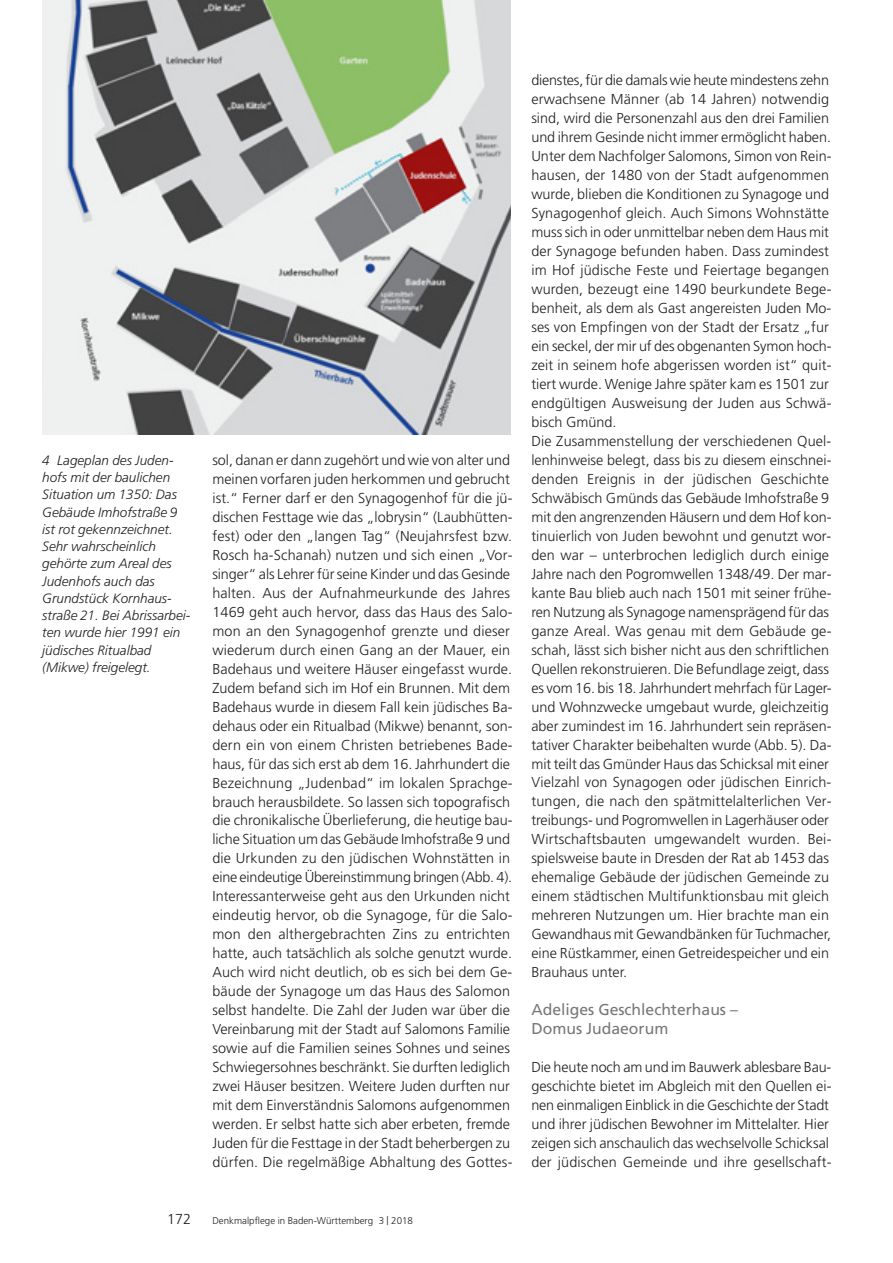
<style>
.page{position:relative;width:893px;height:1263px;background:#fff}
.page>*{position:absolute;margin:0;border:0;box-sizing:border-box;transform-origin:0 0}
.t1{font:15.75px/19px "Frutiger";color:#77787b}
.t2{font:300 14.4px/19px "Frutiger";color:#231f20}
.t3{font:italic 300 13.5px/17.2px "Frutiger";color:#231f20}
.t4{font:300 9.75px "Frutiger";color:#231f20}
.s1{font-size:12px}
</style>
<div class="page">
<img style="left:42px;top:0;width:468px;height:435px">
<p class="t3" style="left:42px;top:453px;width:149px">4 Lageplan des Juden&shy;hofs mit der baulichen<br>Situation um 1350: Das<br>Gebäude Imhofstraße 9 ist rot gekennzeichnet.<br>Sehr wahrscheinlich gehörte zum Areal des<br>Judenhofs auch das<br>Grundstück Kornhaus&shy;straße 21. Bei Abrissarbei&shy;ten wurde hier 1991 ein jüdisches Ritualbad (Mikwe) freigelegt.</p>
<p class="t2" style="left:167px;top:1211px;width:26px">172</p>
<p class="t2" style="left:212px;top:451px;width:302px">sol, danan er dann zugehört und wie von alter und meinen vorfaren juden herkommen und gebrucht ist.“ Ferner darf er den Synagogenhof für die jü&shy;dischen Festtage wie das „lobrysin“ (Laubhütten&shy;fest) oder den „langen Tag“ (Neujahrsfest bzw.<br>Rosch ha-Schanah) nutzen und sich einen „Vor&shy;singer“ als Lehrer für seine Kinder und das Gesinde halten. Aus der Aufnahmeurkunde des Jahres 1469 geht auch hervor, dass das Haus des Salo&shy;mon an den Synagogenhof grenzte und dieser wiederum durch einen Gang an der Mauer, ein Badehaus und weitere Häuser eingefasst wurde.<br>Zudem befand sich im Hof ein Brunnen. Mit dem Badehaus wurde in diesem Fall kein jüdisches Ba&shy;dehaus oder ein Ritualbad (Mikwe) benannt, son&shy;dern ein von einem Christen betriebenes Bade&shy;haus, für das sich erst ab dem 16. Jahrhundert die Bezeichnung „Judenbad“ im lokalen Sprachge&shy;brauch herausbildete. So lassen sich topografisch die chronikalische Überlieferung, die heutige bau&shy;liche Situation um das Gebäude Imhofstraße 9 und die Urkunden zu den jüdischen Wohnstätten in eine eindeutige Übereinstimmung bringen (Abb. 4).<br>Interessanterweise geht aus den Urkunden nicht eindeutig hervor, ob die Synagoge, für die Salo&shy;mon den althergebrachten Zins zu entrichten hatte, auch tatsächlich als solche genutzt wurde.<br>Auch wird nicht deutlich, ob es sich bei dem Ge&shy;bäude der Synagoge um das Haus des Salomon selbst handelte. Die Zahl der Juden war über die Vereinbarung mit der Stadt auf Salomons Familie sowie auf die Familien seines Sohnes und seines Schwiegersohnes beschränkt. Sie durften lediglich zwei Häuser besitzen. Weitere Juden durften nur mit dem Einverständnis Salomons aufgenommen werden. Er selbst hatte sich aber erbeten, fremde Juden für die Festtage in der Stadt beherbergen zu dürfen. Die regelmäßige Abhaltung des Gottes-</p>
<p class="t4" style="left:212px;top:1217px;width:202px">Denkmalpflege in Baden-Württemberg 3 <span class="s1">|</span> 2018</p>
<p class="t2" style="left:531px;top:72px;width:302px">dienstes, für die damals wie heute mindestens zehn erwachsene Männer (ab 14 Jahren) notwendig sind, wird die Personenzahl aus den drei Familien und ihrem Gesinde nicht immer ermöglicht haben.<br>Unter dem Nachfolger Salomons, Simon von Rein&shy;hausen, der 1480 von der Stadt aufgenommen wurde, blieben die Konditionen zu Synagoge und Synagogenhof gleich. Auch Simons Wohnstätte muss sich in oder unmittelbar neben dem Haus mit der Synagoge befunden haben. Dass zumindest im Hof jüdische Feste und Feiertage begangen wurden, bezeugt eine 1490 beurkundete Bege&shy;benheit, als dem als Gast angereisten Juden Mo&shy;ses von Empfingen von der Stadt der Ersatz „fur ein seckel, der mir uf des obgenanten Symon hoch&shy;zeit in seinem hofe abgerissen worden ist“ quit&shy;tiert wurde. Wenige Jahre später kam es 1501 zur endgültigen Ausweisung der Juden aus Schwä&shy;bisch Gmünd.<br>Die Zusammenstellung der verschiedenen Quel&shy;lenhinweise belegt, dass bis zu diesem einschnei&shy;denden Ereignis in der jüdischen Geschichte Schwäbisch Gmünds das Gebäude Imhofstraße 9 mit den angrenzenden Häusern und dem Hof kon&shy;tinuierlich von Juden bewohnt und genutzt wor&shy;den war – unterbrochen lediglich durch einige Jahre nach den Pogromwellen 1348/49. Der mar&shy;kante Bau blieb auch nach 1501 mit seiner frühe&shy;ren Nutzung als Synagoge namensprägend für das ganze Areal. Was genau mit dem Gebäude ge&shy;schah, lässt sich bisher nicht aus den schriftlichen Quellen rekonstruieren. Die Befundlage zeigt, dass es vom 16. bis 18. Jahrhundert mehrfach für Lager&shy;und Wohnzwecke umgebaut wurde, gleichzeitig aber zumindest im 16. Jahrhundert sein repräsen&shy;tativer Charakter beibehalten wurde (Abb. 5). Da&shy;mit teilt das Gmünder Haus das Schicksal mit einer Vielzahl von Synagogen oder jüdischen Einrich&shy;tungen, die nach den spätmittelalterlichen Ver&shy;treibungs- und Pogromwellen in Lagerhäuser oder Wirtschaftsbauten umgewandelt wurden. Bei&shy;spielsweise baute in Dresden der Rat ab 1453 das ehemalige Gebäude der jüdischen Gemeinde zu einem städtischen Multifunktionsbau mit gleich mehreren Nutzungen um. Hier brachte man ein Gewandhaus mit Gewandbänken für Tuchmacher, eine Rüstkammer, einen Getreidespeicher und ein Brauhaus unter.</p>
<p class="t1" style="left:531px;top:1002px;width:208px">Adeliges Geschlechterhaus –<br>Domus Judaeorum</p>
<p class="t2" style="left:531px;top:1059px;width:302px">Die heute noch am und im Bauwerk ablesbare Bau&shy;geschichte bietet im Abgleich mit den Quellen ei&shy;nen einmaligen Einblick in die Geschichte der Stadt und ihrer jüdischen Bewohner im Mittelalter. Hier zeigen sich anschaulich das wechselvolle Schicksal der jüdischen Gemeinde und ihre gesellschaft-</p>
</div>
